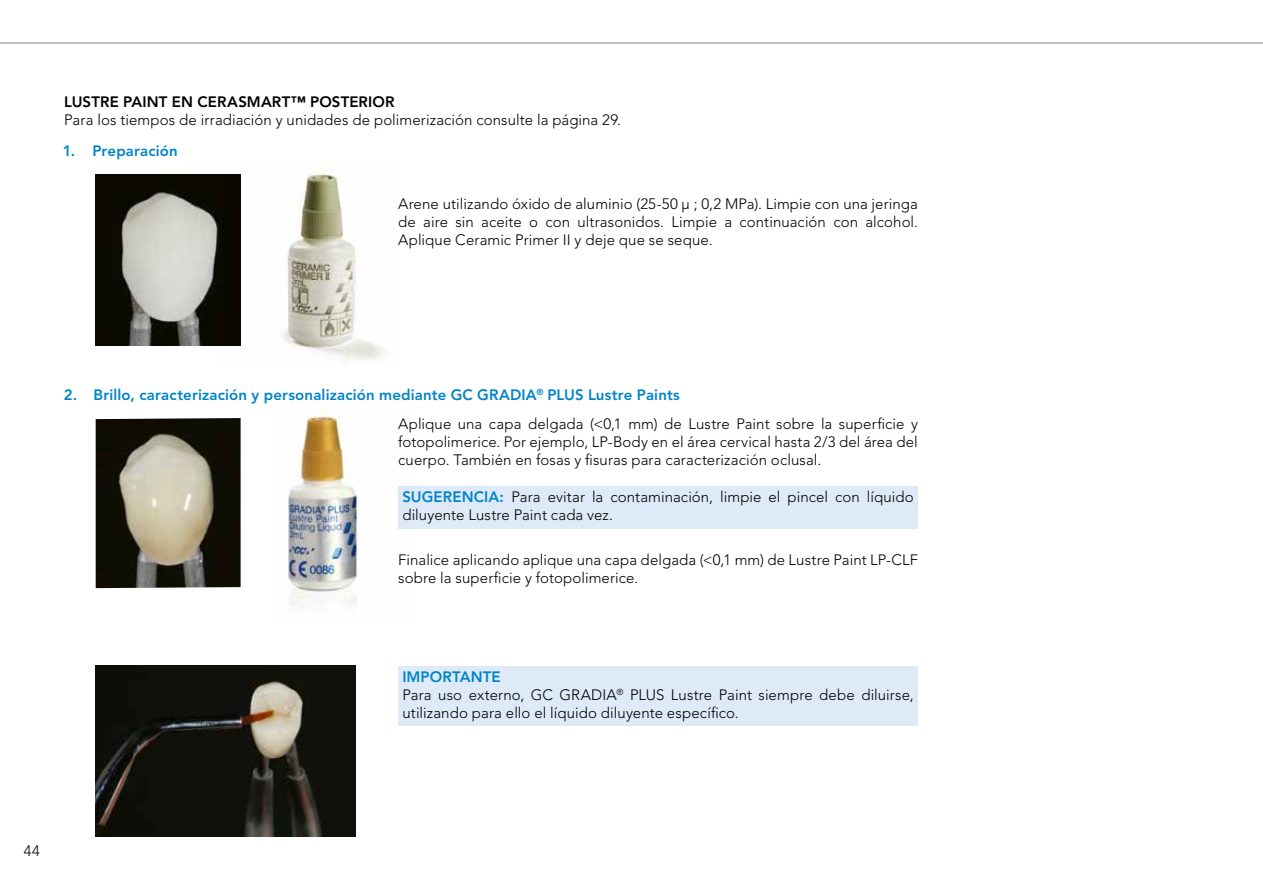
<style>
.page{position:relative;width:1263px;height:893px;background:#fff}
.page>*{position:absolute;margin:0;border:0;box-sizing:border-box;transform-origin:0 0}
.t1{font:300 15px/18px "Avenir LT Pro";letter-spacing:.005em;color:#000}
.t2{font:800 15px "Avenir LT Pro";letter-spacing:.01em;color:#0084c8}
.t3{font:800 15px "Avenir LT Pro";letter-spacing:.005em;color:#000}
.s1{font-weight:800;color:#0084c8}
</style>
<div class="page">
<hr style="left:0;top:43px;width:1263px;height:1px;background:#878988">
<div style="left:398px;top:486px;width:520px;height:43px;background:#deeaf7"></div>
<div style="left:398px;top:666px;width:520px;height:59px;background:#deeaf7"></div>
<img style="left:96px;top:666px;width:260px;height:170px">
<img style="left:96px;top:175px;width:124px;height:170px">
<img style="left:220px;top:171px;width:164px;height:189px">
<img style="left:288px;top:414px;width:71px;height:192px">
<img style="left:96px;top:418px;width:145px;height:170px">
<p class="t3" style="left:64px;top:93px;width:332px">LUSTRE PAINT EN CERASMART™ POSTERIOR</p>
<p class="t1" style="left:64px;top:111px;width:558px">Para los tiempos de irradiación y unidades de polimerización consulte la página 29.</p>
<p class="t2" style="left:63px;top:142px;width:117px">1. Preparación</p>
<p class="t1" style="left:398px;top:195px;width:521px;text-align:justify">Arene utilizando óxido de aluminio (25-50 µ ; 0,2 MPa). Limpie con una jeringa de aire sin aceite o con ultrasonidos. Limpie a continuación con alcohol.<br>Aplique Ceramic Primer II y deje que se seque.</p>
<p class="t2" style="left:64px;top:386px;width:618px">2. Brillo, caracterización y personalización mediante GC GRADIA<sup>®</sup> PLUS Lustre Paints</p>
<p class="t1" style="left:398px;top:415px;width:521px;text-align:justify">Aplique una capa delgada (&lt;0,1 mm) de Lustre Paint sobre la superficie y fotopolimerice. Por ejemplo, LP-Body en el área cervical hasta 2/3 del área del cuerpo. También en fosas y fisuras para caracterización oclusal.</p>
<p class="t1" style="left:402px;top:488px;width:513px"><span class="s1">SUGERENCIA:</span> Para evitar la contaminación, limpie el pincel con líquido diluyente Lustre Paint cada vez.</p>
<p class="t1" style="left:398px;top:550px;width:521px">Finalice aplicando aplique una capa delgada (&lt;0,1 mm) de Lustre Paint LP-CLF sobre la superficie y fotopolimerice.</p>
<p class="t1" style="left:402px;top:667px;width:513px"><span class="s1">IMPORTANTE<br></span>Para uso externo, GC GRADIA<sup>®</sup> PLUS Lustre Paint siempre debe diluirse, utilizando para ello el líquido diluyente específico.</p>
<p class="t1" style="left:24px;top:842px;width:18px">44</p>
</div>
